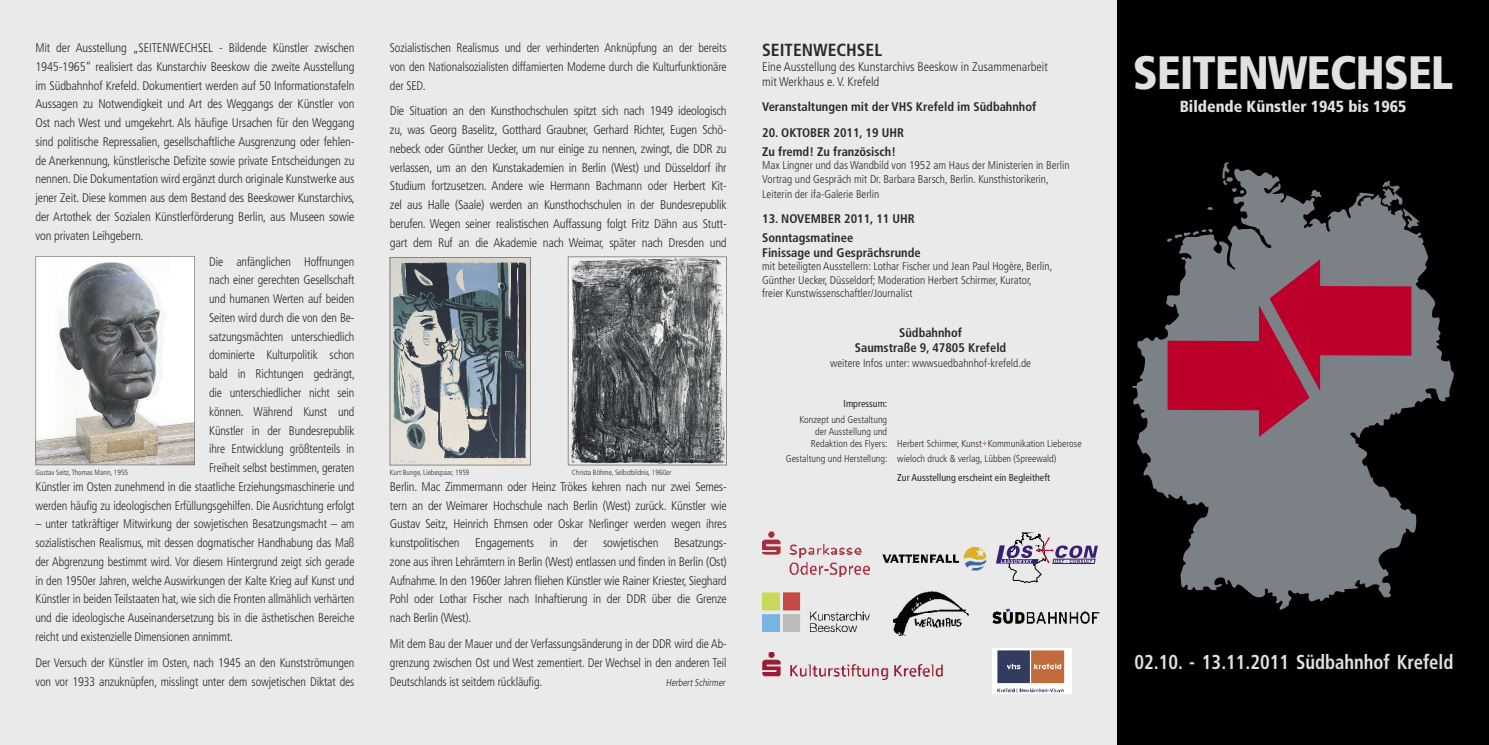
<style>
.page{position:relative;width:1489px;height:745px;background:#fff}
.page>*{position:absolute;margin:0;border:0;box-sizing:border-box;transform-origin:0 0}
.t1{font:900 condensed 46.75px "Frutiger";letter-spacing:-.025em;color:#e0e1e1}
.t2{font:700 condensed 20px "Frutiger";color:#e0e1e1;scale:.93 1}
.t3{font:700 condensed 17.5px "Frutiger";color:#2a2a2a}
.t4{font:900 condensed 16px "Frutiger";color:#e0e1e1}
.t5{font:300 condensed 12.5px/18.8px "Frutiger";letter-spacing:-.01em;color:#2a2a2a;text-align:justify}
.t6{font:300 condensed 12.5px/18.8px "Frutiger";letter-spacing:-.01em;color:#2a2a2a;text-align:justify;scale:.96 1}
.t7{font:700 condensed 12.5px/18.5px "Frutiger";color:#2a2a2a}
.t8{font:300 condensed 11.25px/13.5px "Frutiger";color:#2a2a2a}
.t9{font:300 condensed 10px "Frutiger";color:#2a2a2a}
.t10{font:condensed 10px "Frutiger";color:#2a2a2a}
.t11{font:300 condensed 7.5px "Frutiger";color:#2a2a2a}
.s1{color:#b03a33}
</style>
<div class="page">
<div style="left:0;top:0;width:1124px;height:744px;background:#eaeaea"></div>
<img style="left:893px;top:591px;width:75px;height:45px">
<img style="left:992px;top:608px;width:106px;height:16px">
<img style="left:762px;top:592px;width:107px;height:39px">
<div style="left:1116px;top:0;width:372px;height:744px;background:#000"></div>
<img style="left:1132px;top:162px;width:321px;height:447px">
<svg style="left:1167px;top:259px;width:244px;height:177px;background:#934258"></svg>
<svg style="left:996px;top:532px;width:101px;height:50px"></svg>
<img style="left:762px;top:531px;width:107px;height:45px">
<img style="left:882px;top:546px;width:105px;height:25px">
<img style="left:992px;top:648px;width:79px;height:45px">
<svg style="left:35px;top:256px;width:160px;height:209px;background:#b8b8b7"></svg>
<svg style="left:389px;top:257px;width:141px;height:208px;background:#82898d"></svg>
<svg style="left:568px;top:256px;width:159px;height:209px;background:#717375"></svg>
<img style="left:762px;top:652px;width:180px;height:27px">
<p class="t6" style="left:390px;top:38px;width:352px">Sozialistischen Realismus und der verhinderten Anknüpfung an der bereits von den Nationalsozialisten diffamierten Moderne durch die Kulturfunktionäre der SED.</p>
<p class="t5" style="left:390px;top:102px;width:338px">Die Situation an den Kunsthochschulen spitzt sich nach 1949 ideologisch zu, was Georg Baselitz, Gotthard Graubner, Gerhard Richter, Eugen Schö&shy;nebeck oder Günther Uecker, um nur einige zu nennen, zwingt, die DDR zu verlassen, um an den Kunstakademien in Berlin (West) und Düsseldorf ihr Studium fortzusetzen. Andere wie Hermann Bachmann oder Herbert Kit&shy;zel aus Halle (Saale) werden an Kunsthochschulen in der Bundesrepublik berufen. Wegen seiner realistischen Auffassung folgt Fritz Dähn aus Stutt&shy;gart dem Ruf an die Akademie nach Weimar, später nach Dresden und</p>
<p class="t5" style="left:35px;top:38px;width:321px">Mit der Ausstellung „SEITENWECHSEL - Bildende Künstler zwischen 1945-1965“ realisiert das Kunstarchiv Beeskow die zweite Ausstellung im Südbahnhof Krefeld. Dokumentiert werden auf 50 Informationstafeln Aussagen zu Notwendigkeit und Art des Weggangs der Künstler von Ost nach West und umgekehrt. Als häufige Ursachen für den Weggang sind politische Repressalien, gesellschaftliche Ausgrenzung oder fehlen&shy;de Anerkennung, künstlerische Defizite sowie private Entscheidungen zu nennen. Die Dokumentation wird ergänzt durch originale Kunstwerke aus jener Zeit. Diese kommen aus dem Bestand des Beeskower Kunstarchivs, der Artothek der Sozialen Künstlerförderung Berlin, aus Museen sowie von privaten Leihgebern.</p>
<p class="t6" style="left:35px;top:252px;width:334px;text-align:right">Die anfänglichen Hoffnungen<br>nach einer gerechten Gesellschaft<br>und humanen Werten auf beiden<br>Seiten wird durch die von den Be-<br>satzungsmächten unterschiedlich<br>dominierte Kulturpolitik schon<br>bald in Richtungen gedrängt,<br>die unterschiedlicher nicht sein<br>können. Während Kunst und<br>Künstler in der Bundesrepublik<br>ihre Entwicklung größtenteils in<br>Freiheit selbst bestimmen, geraten<br>Künstler im Osten zunehmend in die staatliche Erziehungsmaschinerie und werden häufig zu ideologischen Erfüllungsgehilfen. Die Ausrichtung erfolgt</p>
<p class="t6" style="left:35px;top:514px;width:334px">– unter tatkräftiger Mitwirkung der sowjetischen Besatzungsmacht – am sozialistischen Realismus, mit dessen dogmatischer Handhabung das Maß der Abgrenzung bestimmt wird. Vor diesem Hintergrund zeigt sich gerade in den 1950er Jahren, welche Auswirkungen der Kalte Krieg auf Kunst und Künstler in beiden Teilstaaten hat, wie sich die Fronten allmählich verhärten und die ideologische Auseinandersetzung bis in die ästhetischen Bereiche reicht und existenzielle Dimensionen annimmt.</p>
<p class="t6" style="left:35px;top:653px;width:334px">Der Versuch der Künstler im Osten, nach 1945 an den Kunstströmungen von vor 1933 anzuknüpfen, misslingt unter dem sowjetischen Diktat des</p>
<p class="t11" style="left:35px;top:467px;width:94px">Gustav Seitz, Thomas Mann, 1955</p>
<p class="t11" style="left:390px;top:467px;width:81px">Kurt Bunge, Liebespaar, 1959</p>
<p class="t11" style="left:572px;top:467px;width:101px">Christa Böhme, Selbstbildnis, 1960er</p>
<p class="t5" style="left:390px;top:477px;width:338px">Berlin. Mac Zimmermann oder Heinz Trökes kehren nach nur zwei Semes&shy;tern an der Weimarer Hochschule nach Berlin (West) zurück. Künstler wie Gustav Seitz, Heinrich Ehmsen oder Oskar Nerlinger werden wegen ihres kunstpolitischen Engagements in der sowjetischen Besatzungs&shy;zone aus ihren Lehrämtern in Berlin (West) entlassen und finden in Berlin (Ost)<br>Aufnahme. In den 1960er Jahren fliehen Künstler wie Rainer Kriester, Sieghard Pohl oder Lothar Fischer nach Inhaftierung in der DDR über die Grenze nach Berlin (West).</p>
<p class="t6" style="left:390px;top:634px;width:352px">Mit dem Bau der Mauer und der Verfassungsänderung in der DDR wird die Ab&shy;grenzung zwischen Ost und West zementiert. Der Wechsel in den anderen Teil Deutschlands ist seitdem rückläufig.</p>
<p class="t9" style="left:666px;top:676px;width:62px">HerbertSchirmer</p>
<h3 class="t3" style="left:762px;top:39px;width:121px">SEITENWECHSEL</h3>
<p class="t5" style="left:762px;top:59px;width:287px;line-height:15px">Eine Ausstellung des Kunstarchivs Beeskow in Zusammenarbeit mit Werkhaus e. V. Krefeld</p>
<p class="t7" style="left:762px;top:98px;width:275px">Veranstaltungen mit der VHS Krefeld im Südbahnhof</p>
<p class="t7" style="left:762px;top:123px;width:143px">20. OKTOBER 2011, 19 UHR<br>Zu fremd! Zu französisch!</p>
<p class="t8" style="left:762px;top:158px;width:309px">Max Lingner und das Wandbild von 1952 am Haus der Ministerien in Berlin<br>Vortrag und Gespräch mit Dr. Barbara Barsch, Berlin. Kunsthistorikerin,</p>
<p class="t8" style="left:762px;top:187px;width:119px">Leiterin der ifa-Galerie Berlin</p>
<p class="t7" style="left:762px;top:210px;width:154px">13. NOVEMBER 2011, 11 UHR<br>Sonntagsmatinee</p>
<p class="t7" style="left:762px;top:243px;width:160px">Finissage und Gesprächsrunde</p>
<p class="t8" style="left:762px;top:260px;width:292px">mit beteiligten Ausstellern: Lothar Fischer und Jean Paul Hogère, Berlin,<br>Günther Uecker, Düsseldorf; Moderation Herbert Schirmer, Kurator, freier Kunstwissenschaftler/Journalist</p>
<p class="t7" style="left:854px;top:325px;width:153px;line-height:15px;text-align:center">Südbahnhof<br>Saumstraße 9, 47805 Krefeld</p>
<p class="t8" style="left:830px;top:356px;width:202px">weitere Infos unter: wwwsuedbahnhof-krefeld.de</p>
<p class="t10" style="left:843px;top:397px;width:45px">Impressum:</p>
<p class="t9" style="left:799px;top:413px;width:89px">Konzept und Gestaltung</p>
<p class="t9" style="left:815px;top:425px;width:74px">der Ausstellung und</p>
<p class="t9" style="left:811px;top:437px;width:272px">Redaktion des Flyers: Herbert Schirmer, Kunst<span class="s1">+</span>Kommunikation Lieberose</p>
<p class="t9" style="left:785px;top:453px;width:272px">Gestaltung und Herstellung: wieloch druck &amp; verlag, Lübben (Spreewald)</p>
<p class="t10" style="left:897px;top:472px;width:154px">Zur Ausstellung erscheint ein Begleitheft</p>
<h1 class="t1" style="left:1132px;top:45px;width:322px">SEITENWECHSEL</h1>
<p class="t4" style="left:1179px;top:97px;width:228px">Bildende Künstler 1945 bis 1965</p>
<h2 class="t2" style="left:1134px;top:649px;width:344px">02.10. - 13.11.2011 Südbahnhof Krefeld</h2>
</div>
